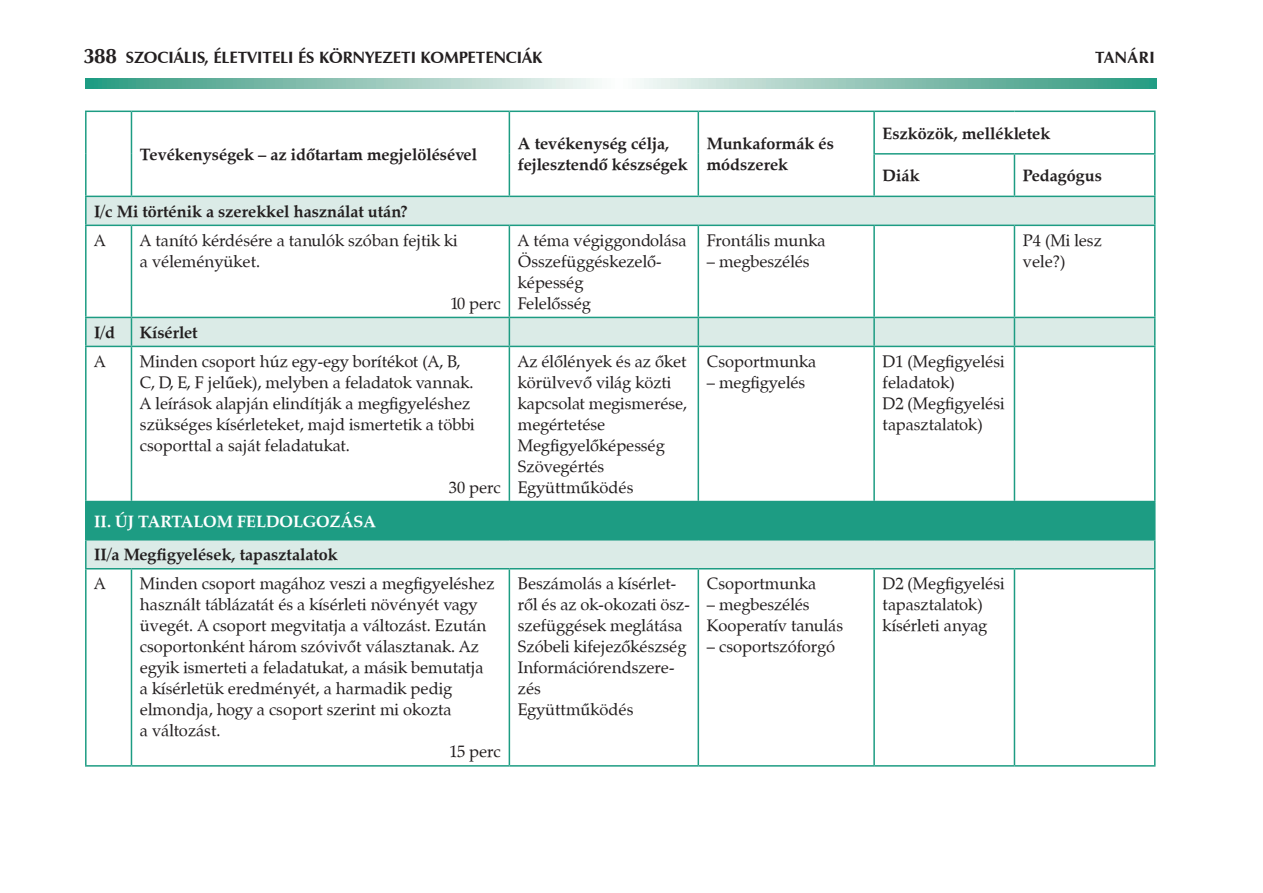
<style>
.page{position:relative;width:1263px;height:893px;background:#fff}
.page>*{position:absolute;margin:0;border:0;box-sizing:border-box;transform-origin:0 0}
.t1{font:16.5px/21px "Zapf Calligraphic 801 PFL";color:#231f20}
.t2{font:700 16.5px/21px "Zapf Calligraphic 801 PFL";color:#231f20}
.t3{font:700 16.5px "Zapf Humanist 601 PFL";color:#231f20}
.t4{font:700 16.5px "Zapf Calligraphic 801 PFL";color:#fff}
.s1{font-size:21px}
</style>
<div class="page">
<svg style="left:85px;top:78px;width:1072px;height:11px"></svg>
<svg style="left:87px;top:197px;width:1067px;height:371px"></svg>
<div style="left:86px;top:501px;width:1069px;height:39px;background:#1d9c83"></div>
<hr style="left:85px;top:197px;width:2px;height:28px;background:#1d9c83">
<svg style="left:1154px;top:197px;width:1px;height:28px"></svg>
<hr style="left:85px;top:225px;width:46px;height:1px;background:#1d9c83">
<hr style="left:85px;top:226px;width:2px;height:91px;background:#1d9c83">
<hr style="left:131px;top:225px;width:378px;height:1px;background:#1d9c83">
<hr style="left:131px;top:226px;width:1px;height:91px;background:#1d9c83">
<hr style="left:509px;top:225px;width:189px;height:1px;background:#1d9c83">
<hr style="left:509px;top:226px;width:1px;height:91px;background:#1d9c83">
<hr style="left:698px;top:225px;width:176px;height:1px;background:#1d9c83">
<hr style="left:697px;top:226px;width:2px;height:91px;background:#1d9c83">
<hr style="left:874px;top:225px;width:140px;height:1px;background:#1d9c83">
<hr style="left:873px;top:226px;width:2px;height:91px;background:#1d9c83">
<hr style="left:1014px;top:225px;width:141px;height:1px;background:#1d9c83">
<hr style="left:1014px;top:226px;width:1px;height:91px;background:#1d9c83">
<hr style="left:1154px;top:226px;width:1px;height:91px;background:#1d9c83">
<hr style="left:85px;top:317px;width:46px;height:1px;background:#1d9c83">
<hr style="left:85px;top:318px;width:2px;height:28px;background:#1d9c83">
<hr style="left:131px;top:317px;width:378px;height:1px;background:#1d9c83">
<svg style="left:131px;top:318px;width:1px;height:28px"></svg>
<hr style="left:509px;top:317px;width:189px;height:1px;background:#1d9c83">
<svg style="left:509px;top:318px;width:1px;height:28px"></svg>
<hr style="left:698px;top:317px;width:176px;height:1px;background:#1d9c83">
<hr style="left:697px;top:318px;width:2px;height:28px;background:#1d9c83">
<hr style="left:874px;top:317px;width:140px;height:1px;background:#1d9c83">
<hr style="left:873px;top:318px;width:2px;height:28px;background:#1d9c83">
<hr style="left:1014px;top:317px;width:141px;height:1px;background:#1d9c83">
<svg style="left:1014px;top:318px;width:1px;height:28px"></svg>
<svg style="left:1154px;top:318px;width:1px;height:28px"></svg>
<hr style="left:85px;top:346px;width:46px;height:1px;background:#1d9c83">
<hr style="left:85px;top:347px;width:2px;height:154px;background:#1d9c83">
<hr style="left:131px;top:346px;width:378px;height:1px;background:#1d9c83">
<hr style="left:131px;top:347px;width:1px;height:154px;background:#1d9c83">
<hr style="left:509px;top:346px;width:189px;height:1px;background:#1d9c83">
<hr style="left:509px;top:347px;width:1px;height:154px;background:#1d9c83">
<hr style="left:698px;top:346px;width:176px;height:1px;background:#1d9c83">
<hr style="left:697px;top:347px;width:2px;height:154px;background:#1d9c83">
<hr style="left:874px;top:346px;width:140px;height:1px;background:#1d9c83">
<hr style="left:873px;top:347px;width:2px;height:154px;background:#1d9c83">
<hr style="left:1014px;top:346px;width:141px;height:1px;background:#1d9c83">
<hr style="left:1014px;top:347px;width:1px;height:154px;background:#1d9c83">
<hr style="left:1154px;top:347px;width:1px;height:154px;background:#1d9c83">
<hr style="left:85px;top:501px;width:46px;height:1px;background:#1d9c83">
<hr style="left:85px;top:502px;width:2px;height:37px;background:#1d9c83">
<hr style="left:85px;top:539px;width:46px;height:1px;background:#1d9c83">
<hr style="left:85px;top:540px;width:2px;height:28px;background:#1d9c83">
<svg style="left:1154px;top:540px;width:1px;height:28px"></svg>
<hr style="left:85px;top:568px;width:46px;height:1px;background:#1d9c83">
<hr style="left:85px;top:569px;width:2px;height:196px;background:#1d9c83">
<hr style="left:131px;top:568px;width:378px;height:1px;background:#1d9c83">
<hr style="left:131px;top:569px;width:1px;height:196px;background:#1d9c83">
<hr style="left:509px;top:568px;width:189px;height:1px;background:#1d9c83">
<hr style="left:509px;top:569px;width:1px;height:196px;background:#1d9c83">
<hr style="left:698px;top:568px;width:176px;height:1px;background:#1d9c83">
<hr style="left:697px;top:569px;width:2px;height:196px;background:#1d9c83">
<hr style="left:874px;top:568px;width:140px;height:1px;background:#1d9c83">
<hr style="left:873px;top:569px;width:2px;height:196px;background:#1d9c83">
<hr style="left:1014px;top:568px;width:141px;height:1px;background:#1d9c83">
<hr style="left:1014px;top:569px;width:1px;height:196px;background:#1d9c83">
<hr style="left:1154px;top:569px;width:1px;height:196px;background:#1d9c83">
<hr style="left:85px;top:765px;width:46px;height:2px;background:#1d9c83">
<hr style="left:131px;top:765px;width:378px;height:2px;background:#1d9c83">
<hr style="left:509px;top:765px;width:189px;height:2px;background:#1d9c83">
<hr style="left:698px;top:765px;width:176px;height:2px;background:#1d9c83">
<hr style="left:874px;top:765px;width:140px;height:2px;background:#1d9c83">
<hr style="left:1014px;top:765px;width:141px;height:2px;background:#1d9c83">
<hr style="left:85px;top:111px;width:46px;height:1px;background:#1d9c83">
<hr style="left:85px;top:112px;width:2px;height:42px;background:#1d9c83">
<hr style="left:131px;top:111px;width:378px;height:1px;background:#1d9c83">
<hr style="left:131px;top:112px;width:1px;height:42px;background:#1d9c83">
<hr style="left:509px;top:111px;width:189px;height:1px;background:#1d9c83">
<hr style="left:509px;top:112px;width:1px;height:42px;background:#1d9c83">
<hr style="left:698px;top:111px;width:176px;height:1px;background:#1d9c83">
<hr style="left:697px;top:112px;width:2px;height:42px;background:#1d9c83">
<hr style="left:85px;top:154px;width:2px;height:42px;background:#1d9c83">
<hr style="left:131px;top:154px;width:1px;height:42px;background:#1d9c83">
<hr style="left:509px;top:154px;width:1px;height:42px;background:#1d9c83">
<hr style="left:697px;top:154px;width:2px;height:42px;background:#1d9c83">
<hr style="left:85px;top:196px;width:46px;height:1px;background:#1d9c83">
<hr style="left:131px;top:196px;width:378px;height:1px;background:#1d9c83">
<hr style="left:509px;top:196px;width:189px;height:1px;background:#1d9c83">
<hr style="left:698px;top:196px;width:176px;height:1px;background:#1d9c83">
<hr style="left:874px;top:111px;width:140px;height:1px;background:#1d9c83">
<hr style="left:873px;top:112px;width:2px;height:41px;background:#1d9c83">
<hr style="left:1014px;top:111px;width:141px;height:1px;background:#1d9c83">
<hr style="left:1154px;top:112px;width:1px;height:41px;background:#1d9c83">
<hr style="left:873px;top:153px;width:141px;height:2px;background:#1d9c83">
<hr style="left:873px;top:155px;width:2px;height:41px;background:#1d9c83">
<hr style="left:1014px;top:153px;width:141px;height:2px;background:#1d9c83">
<hr style="left:1014px;top:155px;width:1px;height:41px;background:#1d9c83">
<hr style="left:1154px;top:155px;width:1px;height:41px;background:#1d9c83">
<hr style="left:874px;top:196px;width:140px;height:1px;background:#1d9c83">
<hr style="left:1014px;top:196px;width:141px;height:1px;background:#1d9c83">
<p class="t3" style="left:83px;top:47px;width:61px"><span class="s1">388</span> SZOCIÁLIS</p>
<p class="t3" style="left:204px;top:47px;width:18px">, ÉLETVITELI</p>
<p class="t3" style="left:298px;top:47px;width:32px">ÉS KÖRNYEZETI</p>
<p class="t3" style="left:421px;top:47px;width:9px">KOMPETENCIÁKTAN</p>
<p class="t3" style="left:1128px;top:47px;width:29px">ÁRI</p>
<p class="t2" style="left:140px;top:144px;width:339px">Tevékenységek – az időtartam megjelölésével</p>
<p class="t2" style="left:518px;top:133px;width:171px">A tevékenység célja, fejlesztendő készségek</p>
<p class="t2" style="left:707px;top:133px;width:129px">Munkaformák és módszerek</p>
<p class="t2" style="left:94px;top:201px;width:315px">I/c Mi történik a szerekkel használat után?</p>
<p class="t1" style="left:94px;top:230px;width:13px">A</p>
<p class="t1" style="left:140px;top:230px;width:319px">A tanító kérdésére a tanulók szóban fejtik ki a véleményüket.</p>
<p class="t1" style="left:451px;top:293px;width:52px">10 perc</p>
<p class="t2" style="left:94px;top:322px;width:22px">I/d</p>
<p class="t2" style="left:140px;top:322px;width:59px">Kísérlet</p>
<p class="t1" style="left:94px;top:351px;width:13px">A</p>
<p class="t1" style="left:140px;top:351px;width:336px">Minden csoport húz egy-egy borítékot (A, B, C, D, E, F jelűek), melyben a feladatok vannak.<br>A leírások alapján elindítják a megfigyeléshez szükséges kísérleteket, majd ismertetik a többi csoporttal a saját feladatukat.</p>
<p class="t1" style="left:449px;top:477px;width:53px">30 perc</p>
<p class="t4" style="left:94px;top:511px;width:57px">II. Új tartalom</p>
<p class="t4" style="left:237px;top:511px;width:92px">feldolgozása</p>
<p class="t2" style="left:94px;top:544px;width:245px">II/a Megfigyelések, tapasztalatok</p>
<p class="t1" style="left:94px;top:573px;width:13px">A</p>
<p class="t1" style="left:140px;top:573px;width:356px">Minden csoport magához veszi a megfigyeléshez</p>
<p class="t1" style="left:140px;top:594px;width:339px">használt táblázatát és a kísérleti növényét vagy</p>
<p class="t1" style="left:140px;top:615px;width:348px">üvegét. A csoport megvitatja a változást. Ezután</p>
<p class="t1" style="left:140px;top:636px;width:340px">csoportonként három szóvivőt választanak. Az</p>
<p class="t1" style="left:140px;top:657px;width:345px">egyik ismerteti a feladatukat, a másik bemutatja</p>
<p class="t1" style="left:140px;top:678px;width:314px">a kísérletük eredményét, a harmadik pedig</p>
<p class="t1" style="left:140px;top:699px;width:313px">elmondja, hogy a csoport szerint mi okozta</p>
<p class="t1" style="left:140px;top:720px;width:82px">a változást.</p>
<p class="t1" style="left:449px;top:741px;width:53px">15 perc</p>
<p class="t1" style="left:518px;top:230px;width:170px">A téma végiggondolása<br>Összefüggéskezelő&shy;képesség<br>Felelősség</p>
<p class="t1" style="left:707px;top:230px;width:120px">Frontális munka</p>
<p class="t1" style="left:707px;top:251px;width:104px">– megbeszélés</p>
<p class="t1" style="left:518px;top:351px;width:170px">Az élőlények és az őket körülvevő világ közti kapcsolat megismerése, megértetése<br>Megfigyelőképesség<br>Szövegértés<br>Együttműködés</p>
<p class="t1" style="left:707px;top:351px;width:111px">Csoportmunka</p>
<p class="t1" style="left:707px;top:372px;width:100px">– megfigyelés</p>
<p class="t1" style="left:518px;top:573px;width:173px">Beszámolás a kísérlet&shy;ről és az ok-okozati ös - szefüggések meglátása<br>Szóbeli kifejezőkészség<br>Információrendszere&shy;zés<br>Együttműködés</p>
<p class="t1" style="left:707px;top:573px;width:111px">Csoportmunka</p>
<p class="t1" style="left:707px;top:594px;width:138px">– megbeszélés<br>Kooperatív tanulás</p>
<p class="t1" style="left:707px;top:636px;width:130px">– csoportszóforgó</p>
<p class="t2" style="left:883px;top:122px;width:169px">Eszközök, mellékletek</p>
<p class="t2" style="left:883px;top:165px;width:38px">Diák</p>
<p class="t2" style="left:1023px;top:165px;width:80px">Pedagógus</p>
<p class="t1" style="left:1023px;top:230px;width:80px">P4 (Mi lesz vele?)</p>
<p class="t1" style="left:883px;top:351px;width:123px">D1 (Megfigyelési feladatok)<br>D2 (Megfigyelési tapasztalatok)</p>
<p class="t1" style="left:883px;top:573px;width:123px">D2 (Megfigyelési tapasztalatok) kísérleti anyag</p>
</div>
